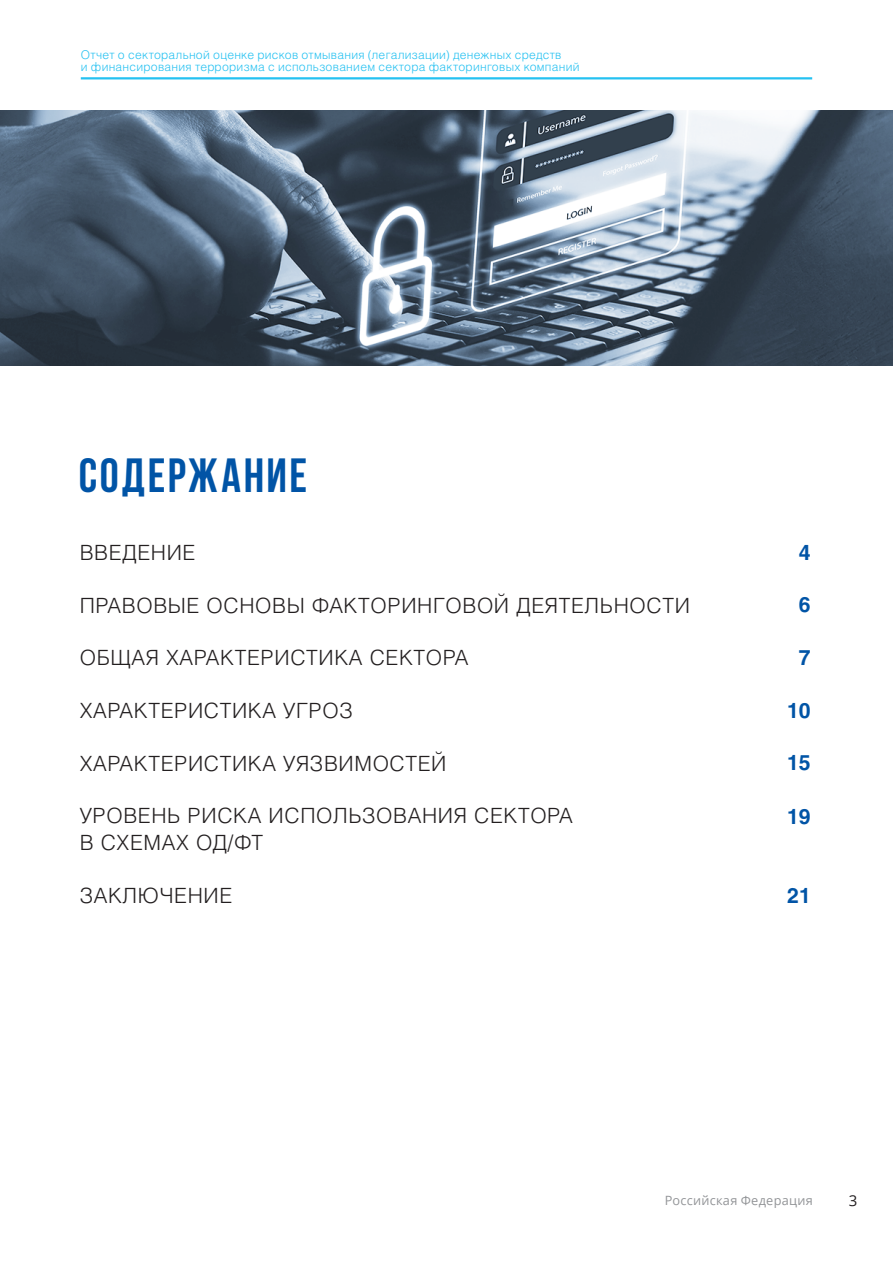
<style>
.page{position:relative;width:893px;height:1263px;background:#fff}
.page>*{position:absolute;margin:0;border:0;box-sizing:border-box;transform-origin:0 0}
.t1{font:700 48px "Bebas Neue";letter-spacing:.055em;color:#0154a6}
.t2{font:300 21px/27px "Helios";letter-spacing:.03em;color:#231f20}
.t3{font:700 21px "Helios";color:#0154a6}
.t4{font:15px "Open Sans";color:#231f20}
.t5{font:12.75px "Open Sans";letter-spacing:.02em;color:#939598}
.t6{font:300 12px/12px "Helios";letter-spacing:.02em;color:#25c1f1}
</style>
<div class="page">
<hr style="left:81px;top:77px;width:731px;height:2px;background:#25c1f1">
<img style="left:0;top:111px;width:893px;height:255px">
<p class="t6" style="left:81px;top:49px;width:500px">Отчет о секторальной оценке рисков отмывания (легализации) денежных средств<br>и финансирования терроризма с использованием сектора факторинговых компаний</p>
<p class="t1" style="left:79px;top:449px;width:230px">СОДЕРЖАНИЕ</p>
<p class="t2" style="left:80px;top:538px;width:117px">ВВЕДЕНИЕ</p>
<p class="t3" style="left:799px;top:540px;width:13px">4</p>
<p class="t2" style="left:80px;top:591px;width:612px">ПРАВОВЫЕ ОСНОВЫ ФАКТОРИНГОВОЙ ДЕЯТЕЛЬНОСТИ</p>
<p class="t3" style="left:799px;top:593px;width:13px">6</p>
<p class="t2" style="left:80px;top:644px;width:390px">ОБЩАЯ ХАРАКТЕРИСТИКА СЕКТОРА</p>
<p class="t3" style="left:799px;top:645px;width:13px">7</p>
<p class="t2" style="left:80px;top:697px;width:275px">ХАРАКТЕРИСТИКА УГРОЗ</p>
<p class="t3" style="left:787px;top:698px;width:25px">10</p>
<p class="t2" style="left:80px;top:749px;width:368px">ХАРАКТЕРИСТИКА УЯЗВИМОСТЕЙ</p>
<p class="t3" style="left:787px;top:751px;width:25px">15</p>
<p class="t2" style="left:80px;top:802px;width:495px">УРОВЕНЬ РИСКА ИСПОЛЬЗОВАНИЯ СЕКТОРА<br>В СХЕМАХ ОД/ФТ</p>
<p class="t3" style="left:787px;top:804px;width:25px">19</p>
<p class="t2" style="left:80px;top:882px;width:154px">ЗАКЛЮЧЕНИЕ</p>
<p class="t3" style="left:787px;top:883px;width:25px">21</p>
<p class="t5" style="left:665px;top:1191px;width:150px">Российская Федерация</p>
<p class="t4" style="left:849px;top:1190px;width:10px">3</p>
</div>
